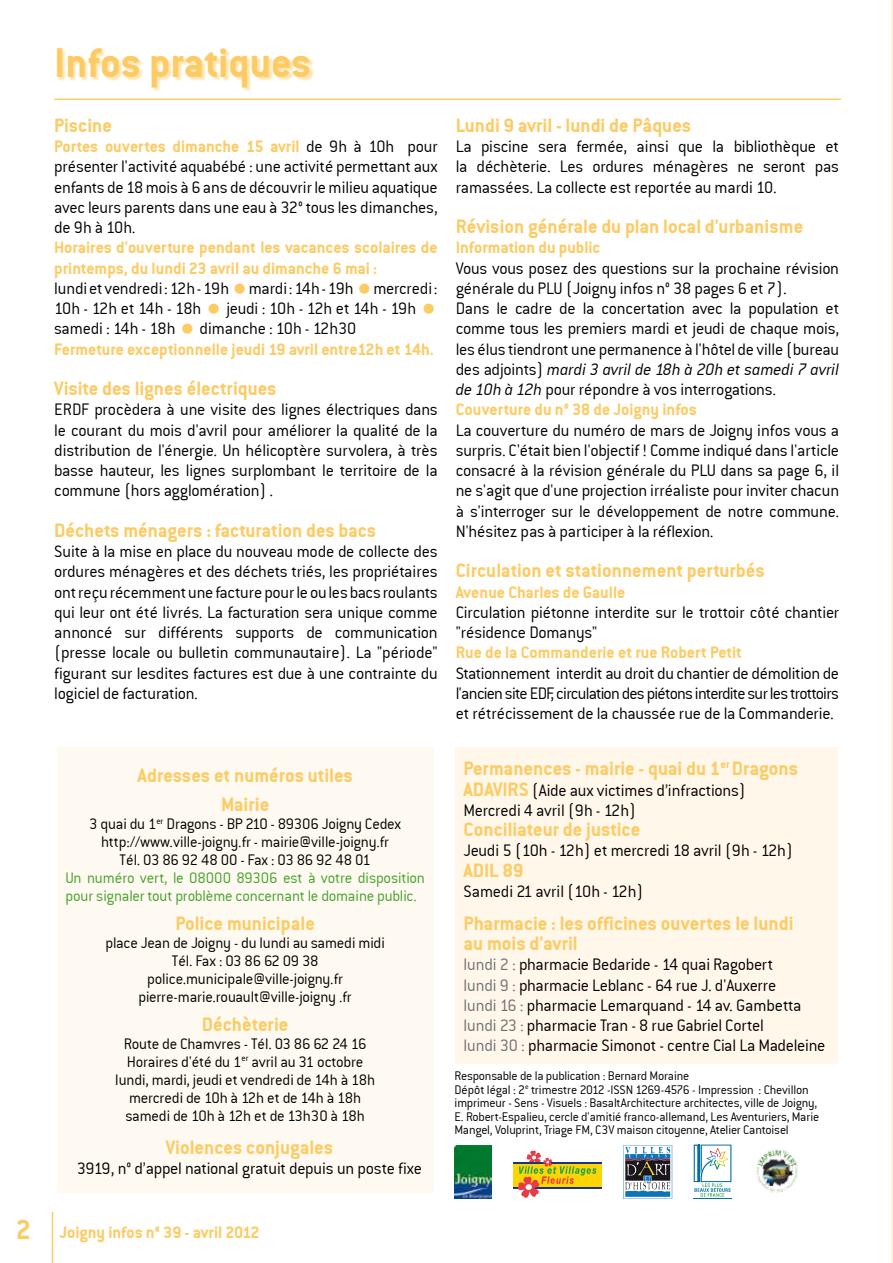
<style>
.page{position:relative;width:893px;height:1263px;background:#fff}
.page>*{position:absolute;margin:0;border:0;box-sizing:border-box;transform-origin:0 0}
.t1{font:45px "Conduit ITCTT Bold";color:#fccb64}
.t2{font:21px/28.8px "Conduit ITCTT Bold";color:#fccb64;text-align:center}
.t3{font:18px/20.2px "Conduit ITCTT Light";letter-spacing:-.015em;color:#000;text-align:justify}
.t4{font:18px/20.2px "Conduit ITCTT Bold";color:#fccb64}
.t5{font:16.5px/18px "Conduit ITCTT Light";letter-spacing:-.015em;color:#000;text-align:center}
.t6{font:16.5px/18px "Conduit ITCTT Light";letter-spacing:-.01em;color:#44a12b}
.t7{font:13.5px/13.5px "Conduit ITCTT Light";letter-spacing:-.015em;color:#000}
.s1{font-family:"Conduit ITCTT Light";color:#000}
.s2{font-size:30px}
.s3{font-style:italic}
.s4{font-family:"Conduit ITCTT Bold";font-size:21px;color:#fccb64}
.s5{color:#707172}
</style>
<div class="page">
<svg style="left:891px;top:0;width:2px;height:1263px;background:#fef1d8"></svg>
<hr style="left:52px;top:1212px;width:1px;height:51px;background:#fccb64">
<svg style="left:623px;top:1145px;width:49px;height:54px"></svg>
<div style="left:513px;top:1164px;width:89px;height:23px;background:#ffd404"></div>
<svg style="left:516px;top:1150px;width:80px;height:48px"></svg>
<hr style="left:693px;top:1198px;width:38px;height:1px;background:#006ea2">
<svg style="left:694px;top:1144px;width:37px;height:53px"></svg>
<img style="left:756px;top:1149px;width:42px;height:44px">
<img style="left:454px;top:1146px;width:38px;height:52px">
<div style="left:58px;top:49px;width:257px;height:42px;background:#fccb64;opacity:.5"></div>
<hr style="left:54px;top:99px;width:787px;height:1px;background:#fccb64">
<div style="left:547px;top:117px;width:6px;height:16px;border:3px solid #fff"></div>
<div style="left:555px;top:124px;width:8px;height:6px;border:3px solid #fff"></div>
<div style="left:565px;top:117px;width:6px;height:16px;border:3px solid #fff"></div>
<svg style="left:568px;top:117px;width:3px;height:16px"></svg>
<div style="left:57px;top:747px;width:376px;height:446px;background:#fffaf1"></div>
<div style="left:455px;top:747px;width:382px;height:316px;background:#fff7ea"></div>
<h1 class="t1" style="left:54px;top:35px;width:259px">Infos pratiques</h1>
<p class="t2" style="left:54px;top:110px;width:59px">Piscine</p>
<p class="t4" style="left:54px;top:136px;width:385px">Portes ouvertes dimanche 15 avril <span class="s1">de 9h à 10h pour</span></p>
<p class="t3" style="left:54px;top:156px;width:385px">présenter l'activité aquabébé : une activité permettant aux enfants de 18 mois à 6 ans de découvrir le milieu aquatique avec leurs parents dans une eau à 32° tous les dimanches, de 9h à 10h.</p>
<p class="t4" style="left:54px;top:237px;width:385px">Horaires d'ouverture pendant les vacances scolaires de printemps, du lundi 23 avril au dimanche 6 mai :</p>
<p class="t3" style="left:54px;top:277px;width:385px">lundi et vendredi : 12h - 19h mardi : 14h - 19h mercredi:<br>10h - 12h et 14h - 18h</p>
<p class="t3" style="left:226px;top:298px;width:191px">jeudi : 10h - 12h et 14h - 19h</p>
<p class="t3" style="left:54px;top:318px;width:123px">samedi : 14h - 18h</p>
<p class="t3" style="left:200px;top:318px;width:158px">dimanche : 10h - 12h30</p>
<p class="t4" style="left:54px;top:338px;width:381px">Fermeture exceptionnelle jeudi 19 avril entre12h et 14h.</p>
<p class="t2" style="left:54px;top:373px;width:224px">Visite des lignes électriques</p>
<p class="t3" style="left:54px;top:399px;width:385px">ERDF procèdera à une visite des lignes électriques dans le courant du mois d'avril pour améliorer la qualité de la distribution de l'énergie. Un hélicoptère survolera, à très basse hauteur, les lignes surplombant le territoire de la commune (hors agglomération) .</p>
<p class="t2" style="left:54px;top:515px;width:324px">Déchets ménagers : facturation des bacs</p>
<p class="t3" style="left:54px;top:541px;width:385px">Suite à la mise en place du nouveau mode de collecte des ordures ménagères et des déchets triés, les propriétaires ont reçu récemment une facture pour le ou les bacs roulants qui leur ont été livrés. La facturation sera unique comme annoncé sur différents supports de communication (presse locale ou bulletin communautaire). La "période" figurant sur lesdites factures est due à une contrainte du logiciel de facturation.</p>
<p class="t2" style="left:137px;top:761px;width:217px">Adresses et numéros utiles<br>Mairie</p>
<p class="t5" style="left:89px;top:814px;width:313px">3 quai du 1<sup>er</sup> Dragons - BP 210 - 89306 Joigny Cedex http://www.ville-joigny.fr - mairie@ville-joigny.fr<br>Tél. 03 86 92 48 00 - Fax : 03 86 92 48 01</p>
<p class="t6" style="left:65px;top:868px;width:361px">Un numéro vert, le 08000 89306 est à votre disposition pour signaler tout problème concernant le domaine public.</p>
<p class="t2" style="left:175px;top:908px;width:141px">Police municipale</p>
<p class="t5" style="left:106px;top:933px;width:281px">place Jean de Joigny - du lundi au samedi midi Tél. Fax : 03 86 62 09 38 police.municipale@ville-joigny.fr pierre-marie.rouault@ville-joigny .fr</p>
<p class="t2" style="left:202px;top:1009px;width:88px">Déchèterie</p>
<p class="t5" style="left:115px;top:1034px;width:261px">Route de Chamvres - Tél. 03 86 62 24 16<br>Horaires d'été du 1<sup>er</sup> avril au 31 octobre lundi, mardi, jeudi et vendredi de 14h à 18h mercredi de 10h à 12h et de 14h à 18h samedi de 10h à 12h et de 13h30 à 18h</p>
<p class="t2" style="left:166px;top:1132px;width:169px">Violences conjugales</p>
<p class="t3" style="left:77px;top:1158px;width:346px">3919, n° d’appel national gratuit depuis un poste fixe</p>
<p class="t4" style="left:16px;top:1222px;width:245px"><span class="s2">2</span> Joigny infos n° 39 - avril 2012</p>
<p class="t2" style="left:456px;top:110px;width:237px">Lundi 9 avril - lundi de Pâques</p>
<p class="t3" style="left:456px;top:136px;width:385px">La piscine sera fermée, ainsi que la bibliothèque et la déchèterie. Les ordures ménagères ne seront pas ramassées. La collecte est reportée au mardi 10.</p>
<p class="t2" style="left:456px;top:211px;width:349px">Révision générale du plan local d'urbanisme</p>
<p class="t4" style="left:456px;top:237px;width:146px">Information du public</p>
<p class="t3" style="left:456px;top:257px;width:385px;text-align:left">Vous vous posez des questions sur la prochaine révision générale du PLU (Joigny infos n° 38 pages 6 et 7).<br>Dans le cadre de la concertation avec la population et comme tous les premiers mardi et jeudi de chaque mois, les élus tiendront une permanence à l'hôtel de ville (bureau des adjoints) <span class="s3">mardi 3 avril de 18h à 20h et samedi 7 avril de 10h à 12h</span> pour répondre à vos interrogations.</p>
<p class="t4" style="left:456px;top:399px;width:243px">Couverture du n° 38 de Joigny infos</p>
<p class="t3" style="left:456px;top:419px;width:385px">La couverture du numéro de mars de Joigny infos vous a surpris. C'était bien l'objectif ! Comme indiqué dans l'article consacré à la révision générale du PLU dans sa page 6, il ne s'agit que d'une projection irréaliste pour inviter chacun à s'interroger sur le développement de notre commune.<br>N'hésitez pas à participer à la réflexion.</p>
<p class="t2" style="left:456px;top:556px;width:311px">Circulation et stationnement perturbés</p>
<p class="t4" style="left:456px;top:581px;width:171px">Avenue Charles de Gaulle</p>
<p class="t3" style="left:456px;top:601px;width:385px">Circulation piétonne interdite sur le trottoir côté chantier "résidence Domanys"</p>
<p class="t4" style="left:456px;top:642px;width:288px">Rue de la Commanderie et rue Robert Petit</p>
<p class="t3" style="left:456px;top:662px;width:385px">Stationnement interdit au droit du chantier de démolition de l'ancien site EDF, circulation des piétons interdite sur les trottoirs et rétrécissement de la chaussée rue de la Commanderie.</p>
<p class="t2" style="left:463px;top:754px;width:336px">Permanences - mairie - quai du 1<sup>er</sup> Dragons</p>
<p class="t3" style="left:463px;top:779px;width:284px"><span class="s4">ADAVIRS</span> (Aide aux victimes d’infractions)<br>Mercredi 4 avril (9h - 12h)</p>
<p class="t2" style="left:463px;top:814px;width:178px">Conciliateur de justice</p>
<p class="t3" style="left:463px;top:840px;width:331px">Jeudi 5 (10h - 12h) et mercredi 18 avril (9h - 12h)</p>
<p class="t2" style="left:463px;top:855px;width:61px">ADIL 89</p>
<p class="t3" style="left:463px;top:880px;width:181px">Samedi 21 avril (10h - 12h)</p>
<p class="t2" style="left:463px;top:912px;width:331px;line-height:20.2px;text-align:left">Pharmacie : les officines ouvertes le lundi au mois d'avril</p>
<p class="t3" style="left:463px;top:954px;width:363px;text-align:left"><span class="s5">lundi 2 :</span> pharmacie Bedaride - 14 quai Ragobert<br><span class="s5">lundi 9 :</span> pharmacie Leblanc - 64 rue J. d'Auxerre<br><span class="s5">lundi 16 :</span> pharmacie Lemarquand - 14 av. Gambetta <span class="s5">lundi 23 :</span> pharmacie Tran - 8 rue Gabriel Cortel<br><span class="s5">lundi 30 :</span> pharmacie Simonot - centre Cial La Madeleine</p>
<p class="t7" style="left:454px;top:1069px;width:366px">Responsable de la publication : Bernard Moraine<br>Dépôt légal : 2<sup>e</sup> trimestre 2012 -ISSN 1269-4576 - Impression : Chevillon imprimeur - Sens - Visuels : BasaltArchitecture architectes, ville de Joigny, E. Robert-Espalieu, cercle d'amitié franco-allemand, Les Aventuriers, Marie Mangel, Voluprint, Triage FM, C3V maison citoyenne, Atelier Cantoisel</p>
</div>
